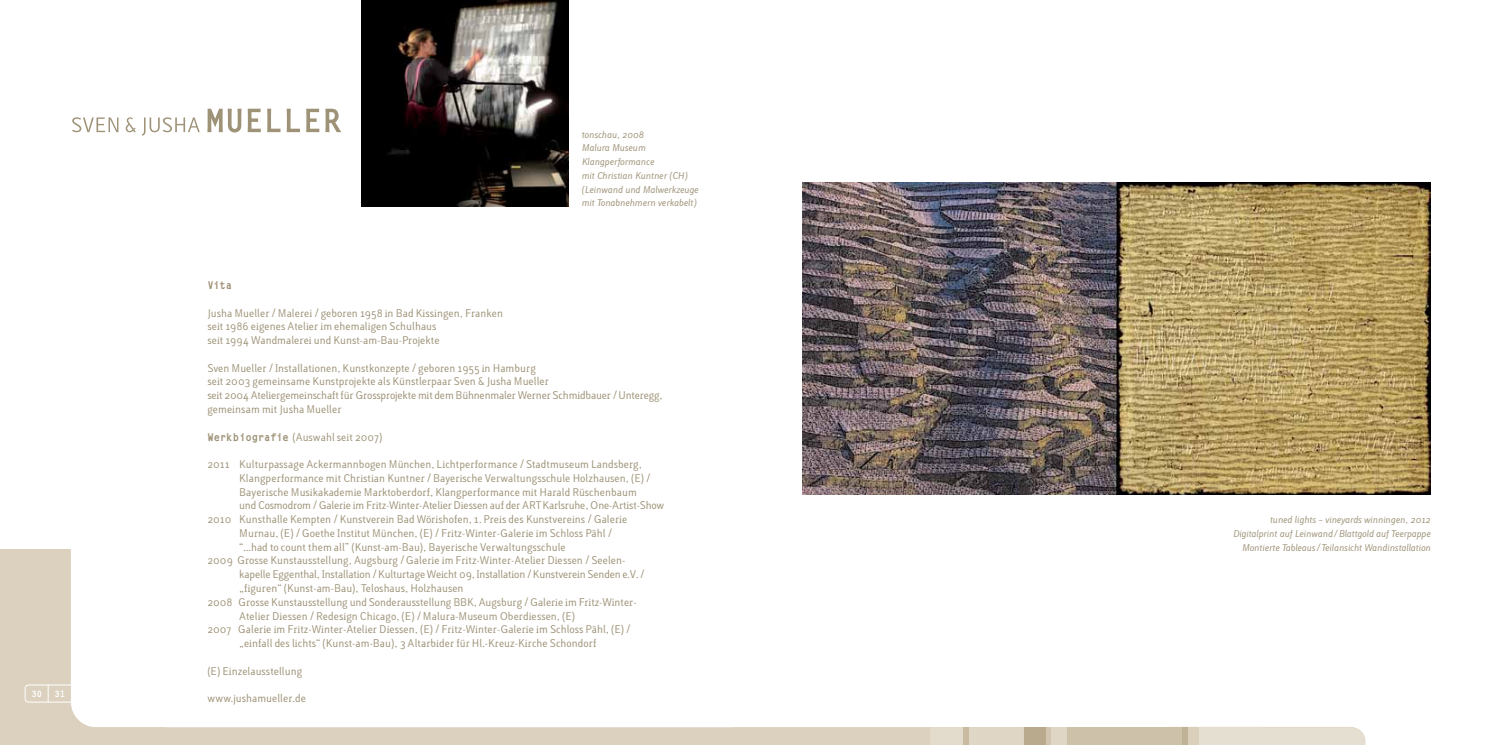
<style>
.page{position:relative;width:1489px;height:745px;background:#fff}
.page>*{position:absolute;margin:0;border:0;box-sizing:border-box;transform-origin:0 0}
.t1{font:700 10.62px "Letter Got L";color:#9e9277}
.t2{font:10px/13.8px "Lacuna";color:#9e9277}
.t3{font:10px "Lacuna";letter-spacing:-.02em;color:#9e9277}
.t4{font:italic 8.75px/13.8px "Lacuna";color:#9e9277;text-align:right}
.t5{font:700 8.75px "Letter Got L";color:#fff}
.s1{font-family:"Letter Got L";font-weight:700;font-size:10.62px}
</style>
<div class="page">
<div style="left:0;top:549px;width:165px;height:195px;background:#dbd1be"></div>
<div style="left:25px;top:684px;width:60px;height:18px;border:1px solid #fff;border-radius:4px"></div>
<div style="left:71px;top:461px;width:266px;height:265px;background:#fff;border-radius:25px"></div>
<svg style="left:48px;top:684px;width:1px;height:18px"></svg>
<svg style="left:89px;top:726px;width:1275px;height:18px;background:#dcd3c1"></svg>
<svg style="left:72px;top:109px;width:269px;height:27px"></svg>
<img style="left:803px;top:182px;width:627px;height:312px">
<img style="left:362px;top:0;width:206px;height:206px">
<p class="t5" style="left:31px;top:687px;width:12px">30</p>
<p class="t5" style="left:54px;top:687px;width:12px">31</p>
<p class="t4" style="left:582px;top:128px;width:118px;text-align:left">tonschau, 2008<br>Malura Museum<br>Klangperformance<br>mit Christian Kuntner (CH) (Leinwand und Malwerkzeuge mit Tonabnehmern verkabelt)</p>
<p class="t1" style="left:207px;top:278px;width:26px">Vita</p>
<p class="t2" style="left:207px;top:306px;width:297px">Jusha Mueller / Malerei / geboren 1958 in Bad Kissingen, Franken seit 1986 eigenes Atelier im ehemaligen Schulhaus<br>seit 1994 Wandmalerei und Kunst-am-Bau-Projekte</p>
<p class="t2" style="left:207px;top:361px;width:457px">Sven Mueller / Installationen, Kunstkonzepte / geboren 1955 in Hamburg<br>seit 2003 gemeinsame Kunstprojekte als Künstlerpaar Sven &amp; Jusha Mueller<br>seit 2004 Ateliergemeinschaft für Grossprojekte mit dem Bühnenmaler Werner Schmidbauer / Unteregg, gemeinsam mit Jusha Mueller</p>
<p class="t2" style="left:207px;top:430px;width:176px"><span class="s1">Werkbiografie</span> (Auswahl seit 2007)</p>
<p class="t2" style="left:207px;top:457px;width:436px">2011 Kulturpassage Ackermannbogen München, Lichtperformance / Stadtmuseum Landsberg,</p>
<p class="t2" style="left:239px;top:471px;width:412px">Klangperformance mit Christian Kuntner / Bayerische Verwaltungsschule Holzhausen, (E) /</p>
<p class="t2" style="left:239px;top:485px;width:399px">Bayerische Musikakademie Marktoberdorf, Klangperformance mit Harald Rüschenbaum</p>
<p class="t3" style="left:239px;top:499px;width:426px">und Cosmodrom / Galerie im Fritz-Winter-Atelier Diessen auf der ART Karlsruhe, One-Artist-Show</p>
<p class="t2" style="left:207px;top:512px;width:421px">2010 Kunsthalle Kempten / Kunstverein Bad Wörishofen, 1. Preis des Kunstvereins / Galerie</p>
<p class="t2" style="left:239px;top:526px;width:374px">Murnau, (E) / Goethe Institut München, (E) / Fritz-Winter-Galerie im Schloss Pähl /</p>
<p class="t2" style="left:239px;top:540px;width:328px">“...had to count them all” (Kunst-am-Bau), Bayerische Verwaltungsschule</p>
<p class="t2" style="left:207px;top:553px;width:419px">2009 Grosse Kunstausstellung, Augsburg / Galerie im Fritz-Winter-Atelier Diessen / Seelen-</p>
<p class="t3" style="left:239px;top:568px;width:406px">kapelle Eggenthal, Installation / Kulturtage Weicht 09, Installation / Kunstverein Senden e.V. /</p>
<p class="t2" style="left:239px;top:581px;width:226px">„figuren“ (Kunst-am-Bau), Teloshaus, Holzhausen</p>
<p class="t2" style="left:207px;top:595px;width:431px">2008 Grosse Kunstausstellung und Sonderausstellung BBK, Augsburg / Galerie im Fritz-Winter-</p>
<p class="t2" style="left:239px;top:608px;width:337px">Atelier Diessen / Redesign Chicago, (E) / Malura-Museum Oberdiessen, (E)</p>
<p class="t2" style="left:207px;top:622px;width:424px">2007 Galerie im Fritz-Winter-Atelier Diessen, (E) / Fritz-Winter-Galerie im Schloss Pähl, (E) /</p>
<p class="t2" style="left:239px;top:636px;width:359px">„einfall des lichts“ (Kunst-am-Bau), 3 Altarbider für Hl.-Kreuz-Kirche Schondorf</p>
<p class="t2" style="left:207px;top:663px;width:96px">(E) Einzelausstellung</p>
<p class="t2" style="left:207px;top:691px;width:100px">www.jushamueller.de</p>
<p class="t4" style="left:1232px;top:513px;width:199px">tuned lights – vineyards winningen, 2012<br>Digitalprint auf Leinwand / Blattgold auf Teerpappe<br>Montierte Tableaus / Teilansicht Wandinstallation</p>
</div>
